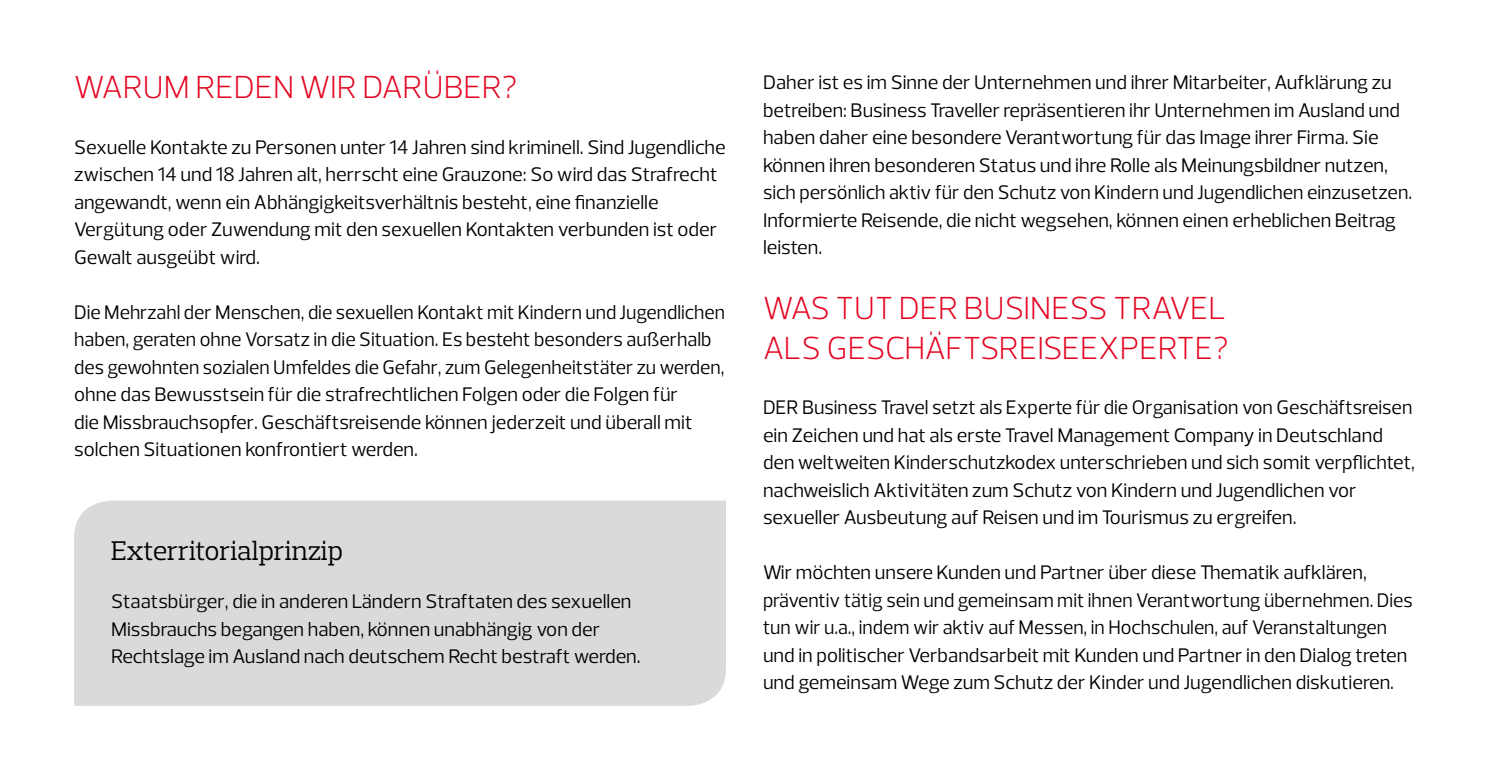
<style>
.page{position:relative;width:1489px;height:780px;background:#fff}
.page>*{position:absolute;margin:0;border:0;box-sizing:border-box;transform-origin:0 0}
.t1{font:300 32.5px/40px "Prelo";letter-spacing:.005em;color:#e40521}
.t2{font:27.5px "Prelo Slab";color:#000}
.t3{font:20px/27.5px "Prelo";color:#000}
</style>
<div class="page">
<div style="left:74px;top:500px;width:652px;height:205px;background:#dadada"></div>
<h1 class="t1" style="left:74px;top:68px;width:444px">WARUM REDEN WIR DARÜBER?</h1>
<p class="t3" style="left:74px;top:133px;width:653px">Sexuelle Kontakte zu Personen unter 14 Jahren sind kriminell. Sind Jugendliche zwischen 14 und 18 Jahren alt, herrscht eine Grauzone: So wird das Strafrecht angewandt, wenn ein Abhängigkeitsverhältnis besteht, eine finanzielle Vergütung oder Zuwendung mit den sexuellen Kontakten verbunden ist oder Gewalt ausgeübt wird.</p>
<p class="t3" style="left:74px;top:298px;width:652px">Die Mehrzahl der Menschen, die sexuellen Kontakt mit Kindern und Jugendlichen haben, geraten ohne Vorsatz in die Situation. Es besteht besonders außerhalb des gewohnten sozialen Umfeldes die Gefahr, zum Gelegenheitstäter zu werden, ohne das Bewusstsein für die strafrechtlichen Folgen oder die Folgen für<br>die Missbrauchsopfer. Geschäftsreisende können jederzeit und überall mit solchen Situationen konfrontiert werden.</p>
<h2 class="t2" style="left:111px;top:533px;width:234px">Exterritorialprinzip</h2>
<p class="t3" style="left:111px;top:588px;width:531px">Staatsbürger, die in anderen Ländern Straftaten des sexuellen<br>Missbrauchs begangen haben, können unabhängig von der<br>Rechtslage im Ausland nach deutschem Recht bestraft werden.</p>
<p class="t3" style="left:763px;top:69px;width:650px">Daher ist es im Sinne der Unternehmen und ihrer Mitarbeiter, Aufklärung zu betreiben: Business Traveller repräsentieren ihr Unternehmen im Ausland und haben daher eine besondere Verantwortung für das Image ihrer Firma. Sie können ihren besonderen Status und ihre Rolle als Meinungsbildner nutzen, sich persönlich aktiv für den Schutz von Kindern und Jugendlichen einzusetzen.<br>Informierte Reisende, die nicht wegsehen, können einen erheblichen Beitrag leisten.</p>
<h1 class="t1" style="left:763px;top:288px;width:467px">WAS TUT DER BUSINESS TRAVEL<br>ALS GESCHÄFTSREISEEXPERTE?</h1>
<p class="t3" style="left:763px;top:394px;width:653px">DER Business Travel setzt als Experte für die Organisation von Geschäftsreisen ein Zeichen und hat als erste Travel Management Company in Deutschland den weltweiten Kinderschutzkodex unterschrieben und sich somit verpflichtet, nachweislich Aktivitäten zum Schutz von Kindern und Jugendlichen vor sexueller Ausbeutung auf Reisen und im Tourismus zu ergreifen.</p>
<p class="t3" style="left:763px;top:559px;width:651px">Wir möchten unsere Kunden und Partner über diese Thematik aufklären, präventiv tätig sein und gemeinsam mit ihnen Verantwortung übernehmen. Dies tun wir u.a., indem wir aktiv auf Messen, in Hochschulen, auf Veranstaltungen und in politischer Verbandsarbeit mit Kunden und Partner in den Dialog treten und gemeinsam Wege zum Schutz der Kinder und Jugendlichen diskutieren.</p>
</div>
